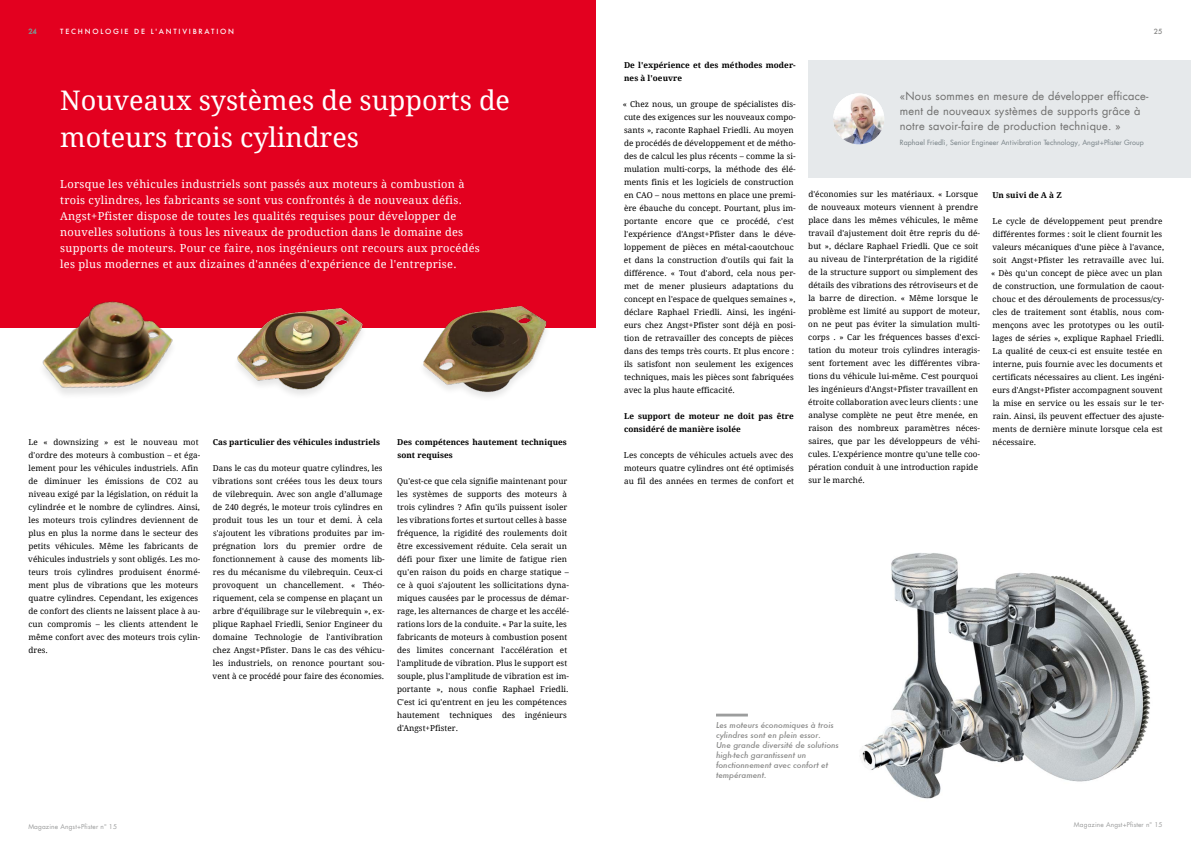
<style>
.page{position:relative;width:1191px;height:842px;background:#fff}
.page>*{position:absolute;margin:0;border:0;box-sizing:border-box;transform-origin:0 0}
.t1{font:27px/37px "Droid Serif";color:#fff}
.t2{font:11px/16px "Droid Serif";letter-spacing:.025em;color:#fff}
.t3{font:11px/14.8px "Futura Com";letter-spacing:.02em;color:#6f6f6e}
.t4{font:8.1px/13px "Droid Serif";letter-spacing:.005em;color:#000}
.t5{font:700 8.1px/13px "Droid Serif";letter-spacing:.005em;color:#000}
.t6{font:italic 500 8px/10px "Futura";color:#878786}
.t7{font:7px "Futura Com";letter-spacing:.005em;color:#778186}
.t8{font:500 7px "Futura";letter-spacing:.25em;color:#fff}
.t9{font:500 7px "Futura";color:#878786}
.t10{font:6.5px "Futura Com";letter-spacing:.02em;color:#9c9d9d}
</style>
<div class="page">
<div style="left:808px;top:60px;width:383px;height:117px;background:#e6e9eb"></div>
<img style="left:862px;top:553px;width:289px;height:246px">
<div style="left:0;top:0;width:595px;height:328px;background:#e3001f"></div>
<img style="left:423px;top:306px;width:124px;height:91px">
<img style="left:237px;top:308px;width:126px;height:87px">
<img style="left:42px;top:301px;width:131px;height:94px">
<img style="left:833px;top:93px;width:51px;height:51px;border-radius:26px">
<hr style="left:716px;top:714px;width:32px;height:2px;background:#9c9d9d">
<p class="t9" style="left:28px;top:26px;width:10px">24</p>
<p class="t8" style="left:60px;top:27px;width:175px">TECHNOLOGIE DE L'ANTIVIBRATION</p>
<p class="t9" style="left:1154px;top:26px;width:10px">25</p>
<h1 class="t1" style="left:60px;top:82px;width:451px">Nouveaux systèmes de supports de moteurs trois cylindres</h1>
<p class="t2" style="left:60px;top:176px;width:421px">Lorsque les véhicules industriels sont passés aux moteurs à combustion à trois cylindres, les fabricants se sont vus confrontés à de nouveaux défis.<br>Angst+Pfister dispose de toutes les qualités requises pour développer de nouvelles solutions à tous les niveaux de production dans le domaine des supports de moteurs. Pour ce faire, nos ingénieurs ont recours aux procédés les plus modernes et aux dizaines d'années d'expérience de l'entreprise.</p>
<p class="t4" style="left:28px;top:436px;width:173px">Le « downsizing » est le nouveau mot d'ordre des moteurs à combustion – et éga&shy;lement pour les véhicules industriels. Afin de diminuer les émissions de CO2 au niveau exigé par la législation, on réduit la cylindrée et le nombre de cylindres. Ainsi, les moteurs trois cylindres deviennent de plus en plus la norme dans le secteur des petits véhicules. Même les fabricants de véhicules industriels y sont obligés. Les mo&shy;teurs trois cylindres produisent énormé&shy;ment plus de vibrations que les moteurs quatre cylindres. Cependant, les exigences de confort des clients ne laissent place à au&shy;cun compromis – les clients attendent le même confort avec des moteurs trois cylin&shy;dres.</p>
<p class="t5" style="left:213px;top:436px;width:169px">Cas particulier des véhicules industriels</p>
<p class="t4" style="left:213px;top:462px;width:173px">Dans le cas du moteur quatre cylindres, les vibrations sont créées tous les deux tours de vilebrequin. Avec son angle d’allumage de 240 degrés, le moteur trois cylindres en produit tous les un tour et demi. À cela s'ajoutent les vibrations produites par im&shy;prégnation lors du premier ordre de fonctionnement à cause des moments lib&shy;res du mécanisme du vilebrequin. Ceux-ci provoquent un chancellement. « Théo&shy;riquement, cela se compense en plaçant un arbre d'équilibrage sur le vilebrequin », ex&shy;plique Raphael Friedli, Senior Engineer du domaine Technologie de l'antivibration chez Angst+Pfister. Dans le cas des véhicu&shy;les industriels, on renonce pourtant sou&shy;vent à ce procédé pour faire des économies.</p>
<p class="t5" style="left:397px;top:435px;width:171px">Des compétences hautement techniques sont requises</p>
<p class="t4" style="left:397px;top:475px;width:173px">Qu'est-ce que cela signifie maintenant pour les systèmes de supports des moteurs à trois cylindres ? Afin qu'ils puissent isoler les vibrations fortes et surtout celles à basse fréquence, la rigidité des roulements doit être excessivement réduite. Cela serait un défi pour fixer une limite de fatigue rien qu'en raison du poids en charge statique – ce à quoi s'ajoutent les sollicitations dyna&shy;miques causées par le processus de démar&shy;rage, les alternances de charge et les accélé&shy;rations lors de la conduite. « Par la suite, les fabricants de moteurs à combustion posent des limites concernant l'accélération et l'amplitude de vibration. Plus le support est souple, plus l'amplitude de vibration est im&shy;portante », nous confie Raphael Friedli.<br>C'est ici qu'entrent en jeu les compétences hautement techniques des ingénieurs d'Angst+Pfister.</p>
<p class="t5" style="left:624px;top:59px;width:173px">De l'expérience et des méthodes moder&shy;nes à l'oeuvre</p>
<p class="t4" style="left:622px;top:98px;width:175px">« Chez nous, un groupe de spécialistes dis&shy;cute des exigences sur les nouveaux compo&shy;sants », raconte Raphael Friedli. Au moyen de procédés de développement et de métho&shy;des de calcul les plus récents – comme la si&shy;mulation multi-corps, la méthode des élé&shy;ments finis et les logiciels de construction en CAO – nous mettons en place une premi&shy;ère ébauche du concept. Pourtant, plus im&shy;portante encore que ce procédé, c'est l'expérience d'Angst+Pfister dans le déve&shy;loppement de pièces en métal-caoutchouc et dans la construction d'outils qui fait la différence. « Tout d'abord, cela nous per&shy;met de mener plusieurs adaptations du concept en l'espace de quelques semaines », déclare Raphael Friedli. Ainsi, les ingéni&shy;eurs chez Angst+Pfister sont déjà en posi&shy;tion de retravailler des concepts de pièces dans des temps très courts. Et plus encore : ils satisfont non seulement les exigences techniques, mais les pièces sont fabriquées avec la plus haute efficacité.</p>
<p class="t5" style="left:624px;top:410px;width:171px">Le support de moteur ne doit pas être considéré de manière isolée</p>
<p class="t4" style="left:624px;top:449px;width:172px;text-align:justify">Les concepts de véhicules actuels avec des moteurs quatre cylindres ont été optimisés au fil des années en termes de confort et</p>
<h2 class="t3" style="left:900px;top:89px;width:250px">«Nous sommes en mesure de développer efficace&shy;ment de nouveaux systèmes de supports grâce à notre savoir-faire de production technique. »</h2>
<p class="t7" style="left:900px;top:138px;width:245px">Raphael Friedli, Senior Engineer Antivibration Technology, Angst+Pfister Group</p>
<p class="t4" style="left:808px;top:188px;width:173px">d'économies sur les matériaux. « Lorsque de nouveaux moteurs viennent à prendre place dans les mêmes véhicules, le même travail d'ajustement doit être repris du dé&shy;but », déclare Raphael Friedli. Que ce soit au niveau de l'interprétation de la rigidité de la structure support ou simplement des détails des vibrations des rétroviseurs et de la barre de direction. « Même lorsque le problème est limité au support de moteur, on ne peut pas éviter la simulation multi&shy;corps . » Car les fréquences basses d'exci&shy;tation du moteur trois cylindres interagis&shy;sent fortement avec les différentes vibra&shy;tions du véhicule lui-même. C'est pourquoi les ingénieurs d'Angst+Pfister travaillent en étroite collaboration avec leurs clients : une analyse complète ne peut être menée, en raison des nombreux paramètres néces&shy;saires, que par les développeurs de véhi&shy;cules. L'expérience montre qu'une telle coo&shy;pération conduit à une introduction rapide sur le marché.</p>
<p class="t5" style="left:992px;top:189px;width:71px">Un suivi de A à Z</p>
<p class="t4" style="left:991px;top:215px;width:175px">Le cycle de développement peut prendre différentes formes : soit le client fournit les valeurs mécaniques d'une pièce à l'avance, soit Angst+Pfister les retravaille avec lui. « Dès qu'un concept de pièce avec un plan de construction, une formulation de caout&shy;chouc et des déroulements de processus/cy&shy;cles de traitement sont établis, nous com&shy;mençons avec les prototypes ou les outil&shy;lages de séries », explique Raphael Friedli.<br>La qualité de ceux-ci est ensuite testée en interne, puis fournie avec les documents et certificats nécessaires au client. Les ingéni&shy;eurs d'Angst+Pfister accompagnent souvent la mise en service ou les essais sur le ter&shy;rain. Ainsi, ils peuvent effectuer des ajuste&shy;ments de dernière minute lorsque cela est nécessaire.</p>
<p class="t6" style="left:716px;top:719px;width:124px">Les moteurs économiques à trois cylindres sont en plein essor.<br>Une grande diversité de solutions high-tech garantissent un fonctionnement avec confort et tempérament.</p>
<p class="t10" style="left:28px;top:822px;width:90px">Magazine Angst+Pfister n° 15</p>
<p class="t10" style="left:1074px;top:820px;width:90px">Magazine Angst+Pfister n° 15</p>
</div>
